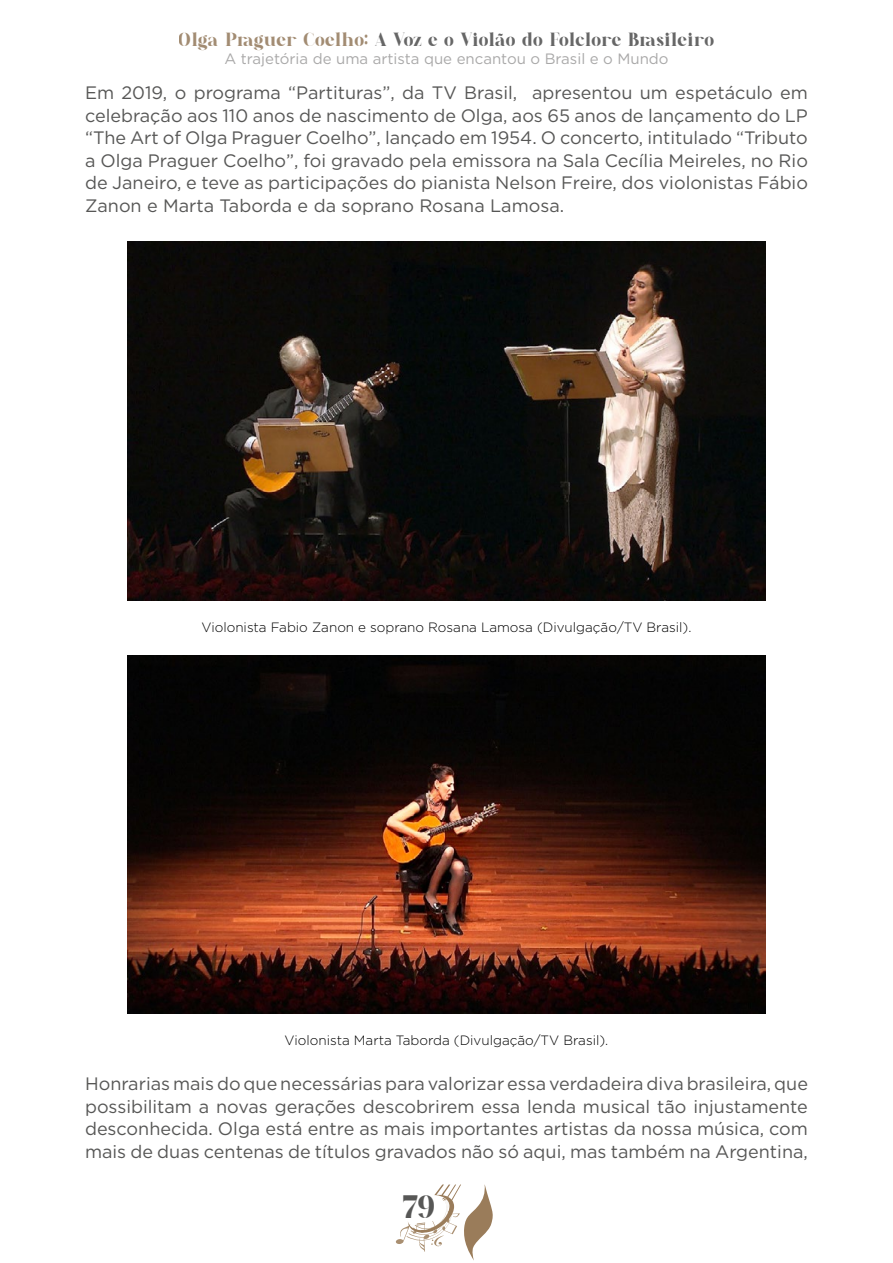
<style>
.page{position:relative;width:893px;height:1263px;background:#fff}
.page>*{position:absolute;margin:0;border:0;box-sizing:border-box;transform-origin:0 0}
.t1{font:25.5px "ANDREWELEGANT";color:#575756}
.t2{font:18px/22.5px "Gotham";color:#575756;text-align:justify}
.t3{font:15px "ANDREWELEGANT";color:#000}
.t4{font:15px "Gotham";color:#706f6f}
.t5{font:300 13.5px "Gotham";color:#000}
.s1{color:#643f15}
</style>
<div class="page">
<svg style="left:396px;top:1184px;width:97px;height:76px"></svg>
<img style="left:128px;top:242px;width:637px;height:358px">
<img style="left:128px;top:655px;width:637px;height:359px">
<p class="t3" style="left:179px;top:28px;width:537px"><span class="s1">Olga Praguer Coelho:</span> A Voz e o Violão do Folclore Brasileiro</p>
<p class="t4" style="left:224px;top:49px;width:446px">A trajetória de uma artista que encantou o Brasil e o Mundo</p>
<p class="t2" style="left:85px;top:81px;width:724px">Em 2019, o programa “Partituras”, da TV Brasil, apresentou um espetáculo em celebração aos 110 anos de nascimento de Olga, aos 65 anos de lançamento do LP “The Art of Olga Praguer Coelho”, lançado em 1954. O concerto, intitulado “Tributo a Olga Praguer Coelho”, foi gravado pela emissora na Sala Cecília Meireles, no Rio de Janeiro, e teve as participações do pianista Nelson Freire, dos violonistas Fábio Zanon e Marta Taborda e da soprano Rosana Lamosa.</p>
<p class="t5" style="left:201px;top:618px;width:491px">Violonista Fabio Zanon e soprano Rosana Lamosa (Divulgação/TV Brasil).</p>
<p class="t5" style="left:285px;top:1032px;width:325px">Violonista Marta Taborda (Divulgação/TV Brasil).</p>
<p class="t2" style="left:85px;top:1072px;width:724px">Honrarias mais do que necessárias para valorizar essa verdadeira diva brasileira, que possibilitam a novas gerações descobrirem essa lenda musical tão injustamente desconhecida. Olga está entre as mais importantes artistas da nossa música, com mais de duas centenas de títulos gravados não só aqui, mas também na Argentina,</p>
<h1 class="t1" style="left:402px;top:1187px;width:34px">79</h1>
</div>
